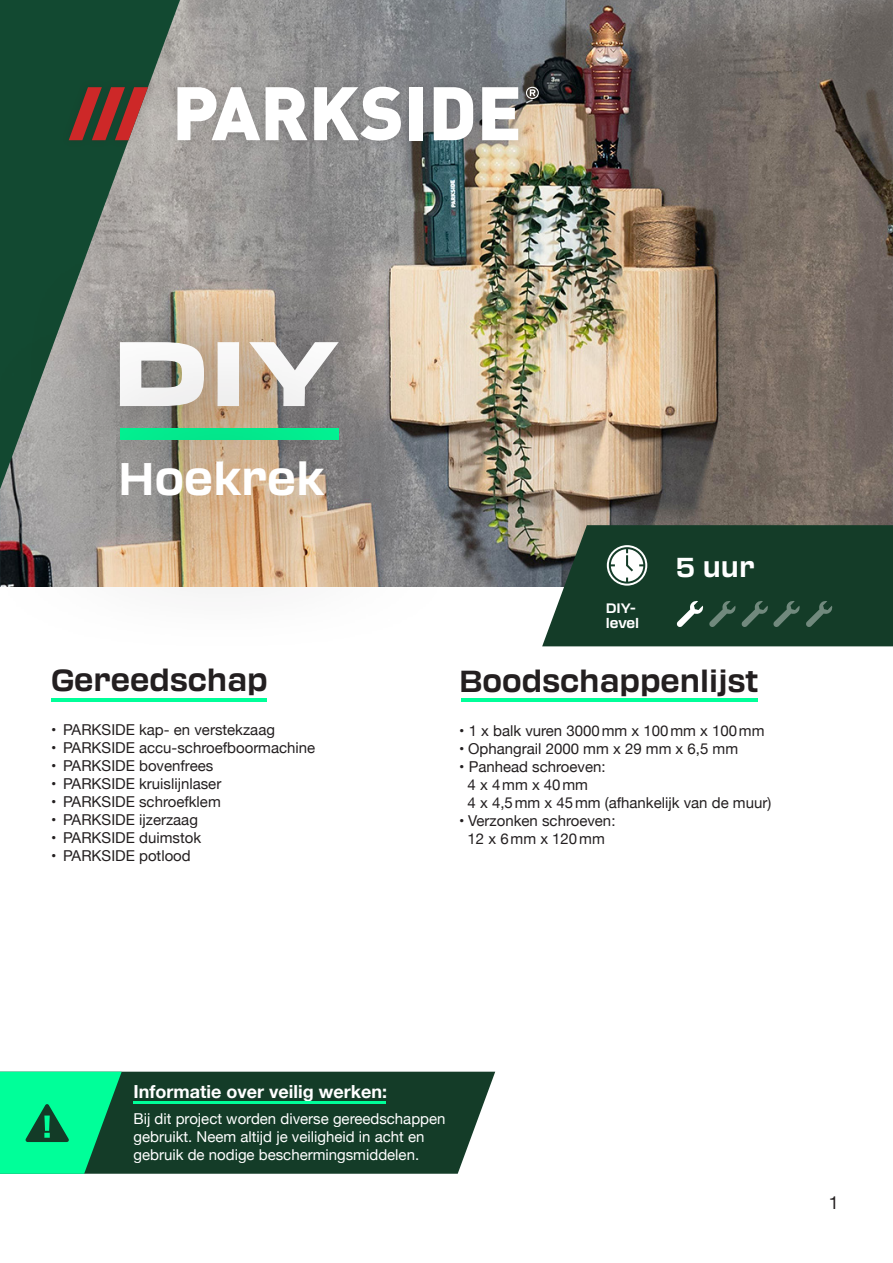
<style>
.page{position:relative;width:893px;height:1263px;background:#fff}
.page>*{position:absolute;margin:0;border:0;box-sizing:border-box;transform-origin:0 0}
.t1{font:900 expanded 90px "Transducer";color:#fff}
.t2{font:700 45px "Transducer";color:#fff}
.t3{font:700 30px "Transducer";color:#231f20}
.t4{font:700 27px "Transducer";color:#fff}
.t5{font:700 18px "Helvetica Neue";color:#fff}
.t6{font:18px "Helvetica Neue";color:#231f20}
.t7{font:15px/18px "Helvetica Neue";color:#231f20}
.t8{font:15px/18px "Helvetica Neue";color:#fff}
.t9{font:700 13.5px/15px "Transducer";color:#fff}
</style>
<div class="page">
<img style="left:180px;top:0;width:713px;height:586px">
<svg style="left:0;top:0;width:180px;height:307px;background:#335d49"></svg>
<div style="left:62px;top:79px;width:485px;height:70px;background:#231f20;opacity:.2"></div>
<svg style="left:69px;top:87px;width:79px;height:53px;background:#86423a"></svg>
<svg style="left:177px;top:87px;width:83px;height:53px"></svg>
<svg style="left:266px;top:87px;width:42px;height:53px"></svg>
<svg style="left:314px;top:87px;width:87px;height:54px"></svg>
<div style="left:409px;top:87px;width:13px;height:53px;background:#fff"></div>
<svg style="left:434px;top:87px;width:40px;height:53px"></svg>
<svg style="left:482px;top:87px;width:36px;height:53px"></svg>
<svg style="left:526px;top:87px;width:13px;height:12px"></svg>
<div style="left:24px;top:245px;width:398px;height:258px;background:#231f20;opacity:.8"></div>
<hr style="left:51px;top:698px;width:215px;height:3px;background:#0f9">
<hr style="left:461px;top:699px;width:297px;height:3px;background:#0f9">
<div style="left:122px;top:1072px;width:373px;height:102px;background:#143c28"></div>
<hr style="left:134px;top:1102px;width:252px;height:2px;background:#0f9">
<svg style="left:0;top:1072px;width:122px;height:102px;background:#04d37f"></svg>
<div style="left:0;top:307px;width:474px;height:347px;background:#231f20;opacity:.51"></div>
<svg style="left:542px;top:525px;width:351px;height:121px;background:#264937"></svg>
<h1 class="t1" style="left:115px;top:304px;width:225px">DIY</h1>
<h2 class="t2" style="left:118px;top:447px;width:208px">Hoekrek</h2>
<p class="t9" style="left:606px;top:599px;width:35px">DIY&shy;level</p>
<h3 class="t4" style="left:676px;top:548px;width:80px">5 uur</h3>
<h3 class="t3" style="left:51px;top:659px;width:218px">Gereedschap</h3>
<h3 class="t3" style="left:459px;top:660px;width:301px">Boodschappenlijst</h3>
<p class="t7" style="left:51px;top:721px;width:225px">• PARKSIDE kap- en verstekzaag</p>
<p class="t7" style="left:51px;top:739px;width:266px">• PARKSIDE accu-schroefboormachine</p>
<p class="t7" style="left:51px;top:757px;width:164px">• PARKSIDE bovenfrees</p>
<p class="t7" style="left:51px;top:775px;width:172px">• PARKSIDE kruislijnlaser</p>
<p class="t7" style="left:51px;top:793px;width:171px">• PARKSIDE schroefklem</p>
<p class="t7" style="left:51px;top:811px;width:148px">• PARKSIDE ijzerzaag</p>
<p class="t7" style="left:51px;top:829px;width:152px">• PARKSIDE duimstok</p>
<p class="t7" style="left:51px;top:847px;width:141px">• PARKSIDE potlood</p>
<p class="t7" style="left:459px;top:722px;width:307px">• 1 x balk vuren 3000mm x 100mm x 100mm</p>
<p class="t7" style="left:459px;top:740px;width:280px">• Ophangrail 2000 mm x 29 mm x 6,5 mm</p>
<p class="t7" style="left:468px;top:758px;width:305px;text-indent:-8px">• Panhead schroeven:<br>4 x 4mm x 40mm<br>4 x 4,5mm x 45mm (afhankelijk van de muur)</p>
<p class="t7" style="left:459px;top:812px;width:158px;text-align:center">• Verzonken schroeven:<br>12 x 6mm x 120mm</p>
<p class="t5" style="left:134px;top:1077px;width:255px">Informatie over veilig werken:</p>
<p class="t8" style="left:134px;top:1110px;width:313px">Bij dit project worden diverse gereedschappen gebruikt. Neem altijd je veiligheid in acht en gebruik de nodige beschermingsmiddelen.</p>
<p class="t6" style="left:829px;top:1189px;width:12px">1</p>
</div>
